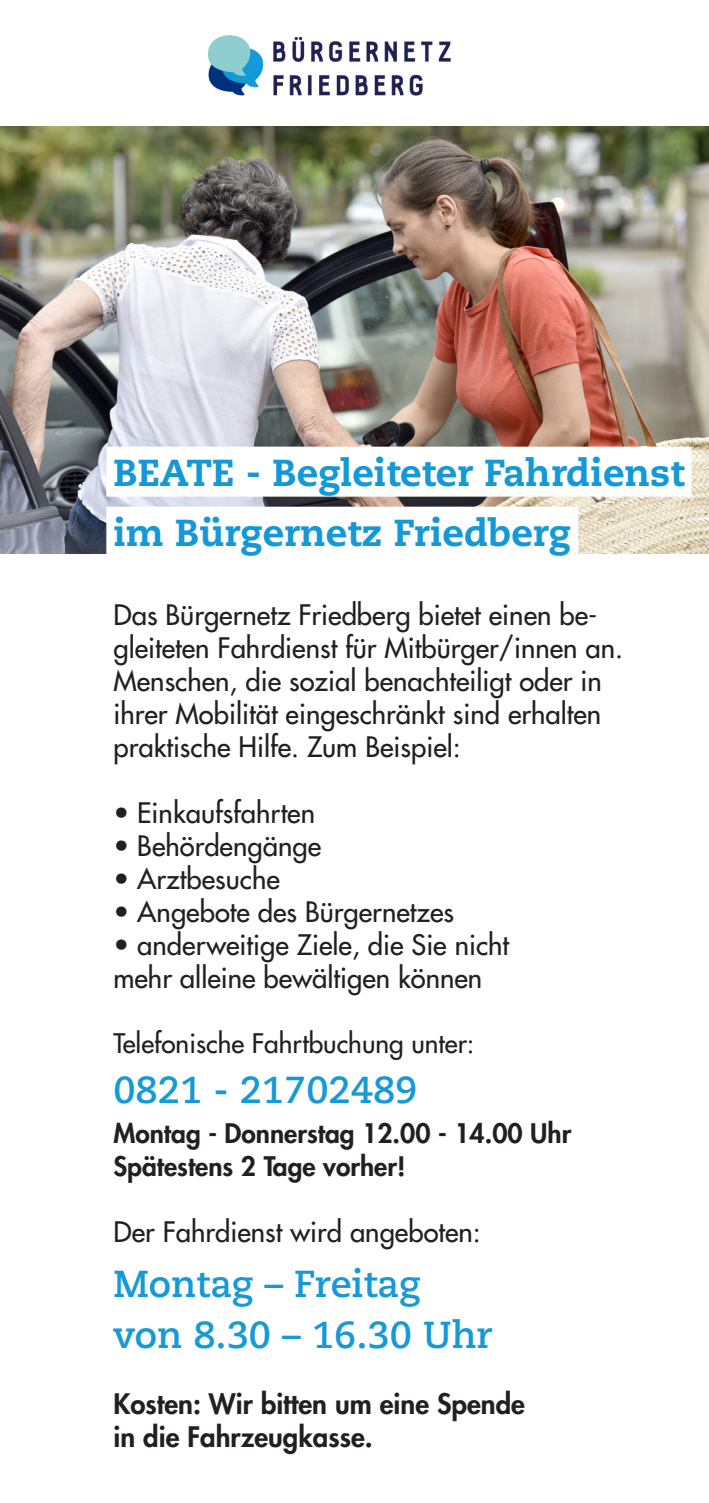
<style>
.page{position:relative;width:709px;height:1503px;background:#fff}
.page>*{position:absolute;margin:0;border:0;box-sizing:border-box;transform-origin:0 0}
.Small_Headline_white{font:800 37.5px "Caecilia LT Std";color:#1599d6}
.Fliestext{font:700 37.5px "Caecilia LT Std";color:#1599d7}
.Fliestext-2{font:500 27.5px/33px "Futura Std";color:#231f20}
.Fliestext-3{font:800 27.5px "Futura Std";color:#231f20}
.Fliestext-4{font:800 26.25px "Futura Std";color:#231f20}
.Fliestext-5{font:500 26.25px "Futura Std";color:#231f20}
</style>
<div class="page">
<img style="left:0;top:126px;width:709px;height:427px">
<div style="left:106px;top:446px;width:585px;height:50px;background:#fff"></div>
<div style="left:106px;top:506px;width:472px;height:50px;background:#fff"></div>
<img style="left:208px;top:35px;width:243px;height:61px">
<p class="Small_Headline_white" style="left:113px;top:449px;width:572px">BEATE - Begleiteter Fahrdienst</p>
<p class="Small_Headline_white" style="left:113px;top:509px;width:459px">im Bürgernetz Friedberg</p>
<p class="Fliestext-2" style="left:113px;top:599px;width:511px">Das Bürgernetz Friedberg bietet einen be&shy;gleiteten Fahrdienst für Mitbürger/innen an.<br>Menschen, die sozial benachteiligt oder in ihrer Mobilität eingeschränkt sind erhalten praktische Hilfe. Zum Beispiel:</p>
<p class="Fliestext-2" style="left:113px;top:797px;width:203px">• Einkaufsfahrten</p>
<p class="Fliestext-2" style="left:113px;top:830px;width:209px">• Behördengänge</p>
<p class="Fliestext-2" style="left:113px;top:863px;width:168px">• Arztbesuche</p>
<p class="Fliestext-2" style="left:113px;top:896px;width:342px">• Angebote des Bürgernetzes</p>
<p class="Fliestext-2" style="left:113px;top:929px;width:397px">• anderweitige Ziele, die Sie nicht</p>
<p class="Fliestext-2" style="left:113px;top:962px;width:370px">mehr alleine bewältigen können</p>
<p class="Fliestext-5" style="left:113px;top:1026px;width:362px">Telefonische Fahrtbuchung unter:</p>
<p class="Fliestext" style="left:113px;top:1067px;width:305px">0821 - 21702489</p>
<p class="Fliestext-4" style="left:113px;top:1116px;width:459px">Montag - Donnerstag 12.00 - 14.00 Uhr</p>
<p class="Fliestext-4" style="left:113px;top:1149px;width:294px">Spätestens 2 Tage vorher!</p>
<p class="Fliestext-2" style="left:113px;top:1215px;width:369px">Der Fahrdienst wird angeboten:</p>
<p class="Fliestext" style="left:113px;top:1261px;width:309px">Montag – Freitag</p>
<p class="Fliestext" style="left:113px;top:1312px;width:380px">von 8.30 – 16.30 Uhr</p>
<p class="Fliestext-3" style="left:113px;top:1386px;width:413px">Kosten: Wir bitten um eine Spende</p>
<p class="Fliestext-3" style="left:113px;top:1419px;width:261px">in die Fahrzeugkasse.</p>
</div>
